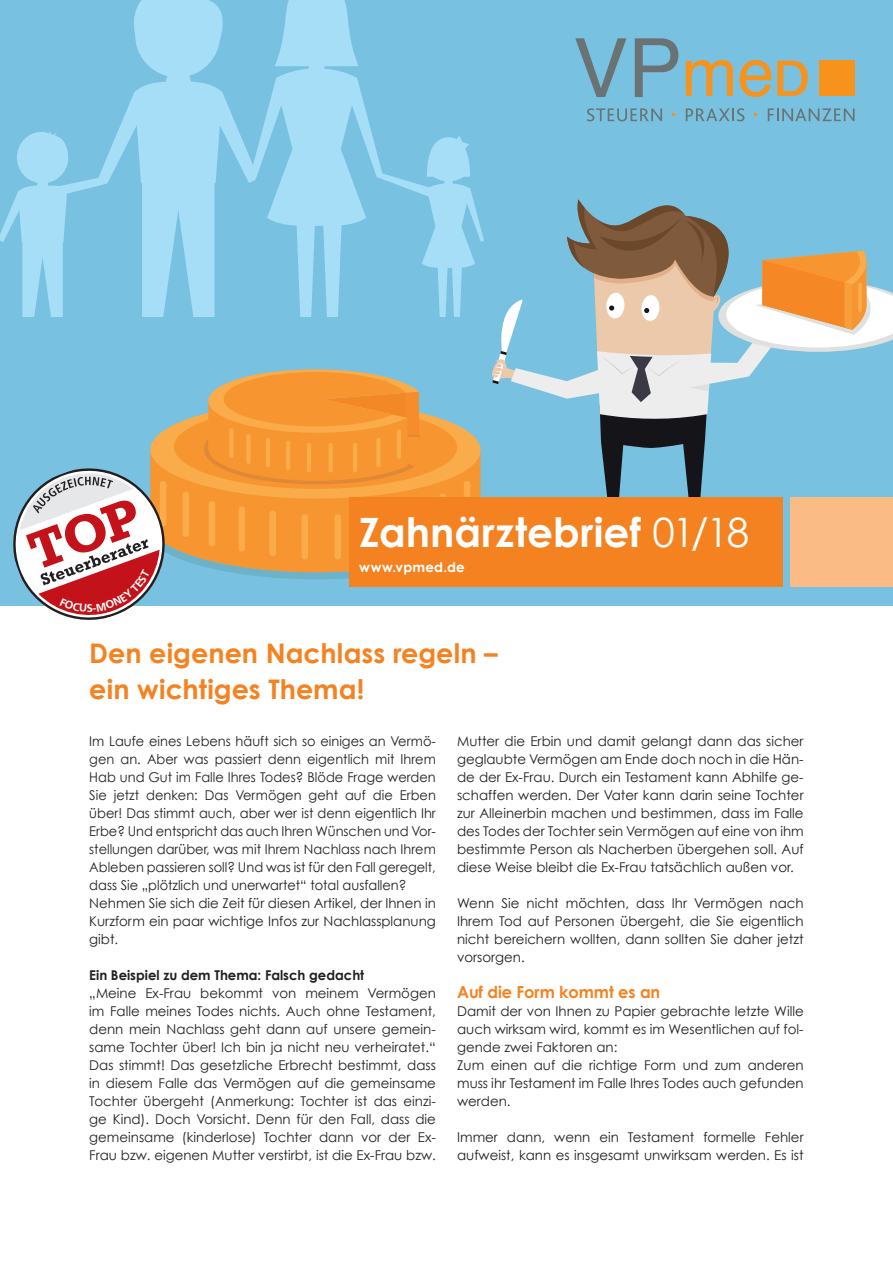
<style>
.page{position:relative;width:893px;height:1263px;background:#fff}
.page>*{position:absolute;margin:0;border:0;box-sizing:border-box;transform-origin:0 0}
.t1{font:700 40.5px "Century Gothic";letter-spacing:.005em;color:#fff}
.t2{font:700 27px/36px "Century Gothic";letter-spacing:.005em;color:#f58220}
.t3{font:700 16.5px "Century Gothic";letter-spacing:-.005em;color:#f58220}
.t4{font:13.5px/18px "Century Gothic";color:#231f20;text-align:justify}
.t5{font:13.5px/18px "Century Gothic";color:#231f20;scale:.96 1}
.t6{font:700 13.5px "Century Gothic";color:#231f20}
.t7{font:700 13.5px "Century Gothic";letter-spacing:.015em;color:#fff}
.s1{font-weight:400}
</style>
<div class="page">
<div style="left:0;top:0;width:893px;height:606px;background:#79c1e0"></div>
<svg style="left:0;top:0;width:470px;height:242px"></svg>
<svg style="left:587px;top:108px;width:75px;height:13px"></svg>
<svg style="left:686px;top:108px;width:58px;height:13px"></svg>
<svg style="left:768px;top:108px;width:87px;height:13px"></svg>
<svg style="left:575px;top:38px;width:51px;height:59px"></svg>
<svg style="left:635px;top:38px;width:43px;height:59px"></svg>
<div style="left:820px;top:61px;width:35px;height:35px;background:#f7931d"></div>
<svg style="left:686px;top:60px;width:47px;height:36px"></svg>
<svg style="left:740px;top:60px;width:31px;height:37px"></svg>
<svg style="left:777px;top:61px;width:31px;height:35px"></svg>
<svg style="left:2px;top:188px;width:891px;height:432px"></svg>
<h1 class="t1" style="left:359px;top:507px;width:391px">Zahnärztebrief <span class="s1">01/18</span></h1>
<p class="t7" style="left:359px;top:558px;width:107px">www.vpmed.de</p>
<h2 class="t2" style="left:89px;top:635px;width:410px">Den eigenen Nachlass regeln – ein wichtiges Thema!</h2>
<p class="t5" style="left:89px;top:732px;width:363px">Im Laufe eines Lebens häuft sich so einiges an Vermö&shy;gen an. Aber was passiert denn eigentlich mit Ihrem Hab und Gut im Falle Ihres Todes? Blöde Frage werden Sie jetzt denken: Das Vermögen geht auf die Erben über! Das stimmt auch, aber wer ist denn eigentlich Ihr Erbe? Und entspricht das auch Ihren Wünschen und Vor&shy;stellungen darüber, was mit Ihrem Nachlass nach Ihrem Ableben passieren soll? Und was ist für den Fall geregelt, dass Sie „plötzlich und unerwartet“ total ausfallen?<br>Nehmen Sie sich die Zeit für diesen Artikel, der Ihnen in Kurzform ein paar wichtige Infos zur Nachlassplanung gibt.</p>
<p class="t6" style="left:89px;top:967px;width:276px">Ein Beispiel zu dem Thema: Falsch gedacht</p>
<p class="t4" style="left:89px;top:984px;width:348px">„Meine Ex-Frau bekommt von meinem Vermögen im Falle meines Todes nichts. Auch ohne Testament, denn mein Nachlass geht dann auf unsere gemein&shy;same Tochter über! Ich bin ja nicht neu verheiratet.“ Das stimmt! Das gesetzliche Erbrecht bestimmt, dass in diesem Falle das Vermögen auf die gemeinsame Tochter übergeht (Anmerkung: Tochter ist das einzi&shy;ge Kind). Doch Vorsicht. Denn für den Fall, dass die gemeinsame (kinderlose) Tochter dann vor der Ex-Frau bzw. eigenen Mutter verstirbt, ist die Ex-Frau bzw.</p>
<p class="t4" style="left:457px;top:732px;width:348px">Mutter die Erbin und damit gelangt dann das sicher geglaubte Vermögen am Ende doch noch in die Hän&shy;de der Ex-Frau. Durch ein Testament kann Abhilfe ge&shy;schaffen werden. Der Vater kann darin seine Tochter zur Alleinerbin machen und bestimmen, dass im Falle des Todes der Tochter sein Vermögen auf eine von ihm bestimmte Person als Nacherben übergehen soll. Auf diese Weise bleibt die Ex-Frau tatsächlich außen vor.</p>
<p class="t4" style="left:457px;top:894px;width:348px">Wenn Sie nicht möchten, dass Ihr Vermögen nach Ihrem Tod auf Personen übergeht, die Sie eigentlich nicht bereichern wollten, dann sollten Sie daher jetzt vorsorgen.</p>
<p class="t3" style="left:457px;top:982px;width:205px">Auf die Form kommt es an</p>
<p class="t4" style="left:457px;top:1002px;width:348px;text-align:left">Damit der von Ihnen zu Papier gebrachte letzte Wille auch wirksam wird, kommt es im Wesentlichen auf fol&shy;gende zwei Faktoren an:<br>Zum einen auf die richtige Form und zum anderen muss ihr Testament im Falle Ihres Todes auch gefunden werden.</p>
<p class="t4" style="left:457px;top:1128px;width:348px">Immer dann, wenn ein Testament formelle Fehler aufweist, kann es insgesamt unwirksam werden. Es ist</p>
</div>
